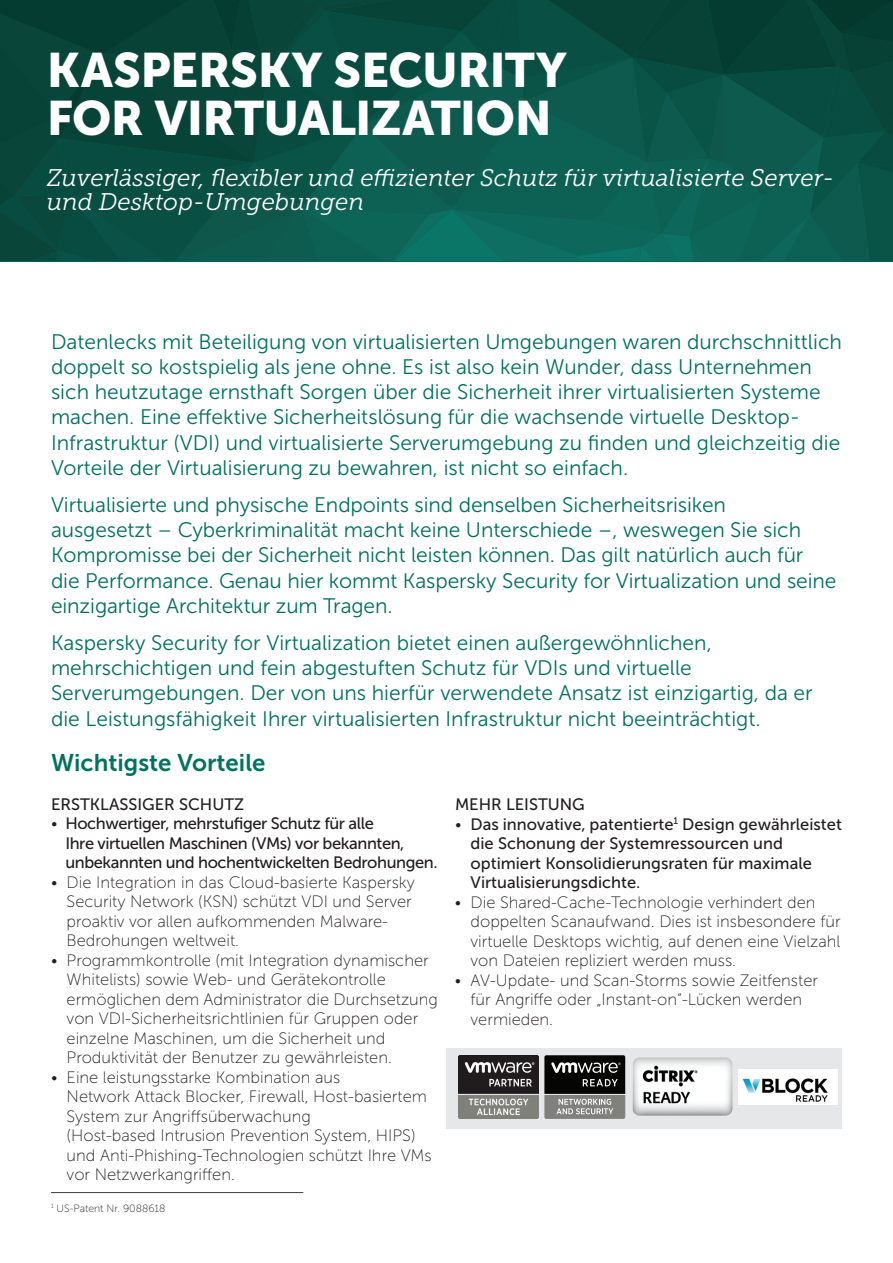
<style>
.page{position:relative;width:893px;height:1263px;background:#fff}
.page>*{position:absolute;margin:0;border:0;box-sizing:border-box;transform-origin:0 0}
.t1{font:48px/48px "Museo Sans 900";letter-spacing:-.01em;color:#fff}
.t2{font:italic 24px/24px "Museo Slab 300";color:#fff}
.t3{font:24px "Museo Sans 700";color:#007360}
.t4{font:21px/25.2px "Museo Sans 300";color:#007161}
.t5{font:16.5px/19.5px "Museo Sans 100";color:#231f20}
.t6{font:16.5px/19.5px "Museo Sans 500";color:#231f20}
.t7{font:16.5px/19.5px "Museo Sans 500";letter-spacing:-.025em;color:#231f20}
.t8{font:10.5px "Museo Sans 100";color:#231f20}
.s1{font-family:"Museo Sans 100"}
</style>
<div class="page">
<svg style="left:0;top:0;width:893px;height:261px;background:#0a5145"></svg>
<div style="left:446px;top:1048px;width:396px;height:80px;background:#e6e7e9"></div>
<hr style="left:51px;top:1192px;width:252px;height:1px;background:#3e3e3f">
<img style="left:632px;top:1057px;width:101px;height:59px">
<img style="left:458px;top:1055px;width:81px;height:64px">
<img style="left:739px;top:1069px;width:99px;height:36px">
<svg style="left:544px;top:1055px;width:81px;height:64px;background:#535351"></svg>
<h1 class="t1" style="left:47px;top:46px;width:521px">KASPERSKY SECURITY<br>FOR VIRTUALIZATION</h1>
<p class="t2" style="left:47px;top:166px;width:789px">Zuverlässiger, flexibler und effizienter Schutz für virtualisierte Server&shy;und Desktop-Umgebungen</p>
<p class="t4" style="left:51px;top:329px;width:792px">Datenlecks mit Beteiligung von virtualisierten Umgebungen waren durchschnittlich doppelt so kostspielig als jene ohne. Es ist also kein Wunder, dass Unternehmen sich heutzutage ernsthaft Sorgen über die Sicherheit ihrer virtualisierten Systeme machen. Eine effektive Sicherheitslösung für die wachsende virtuelle Desktop-Infrastruktur (VDI) und virtualisierte Serverumgebung zu finden und gleichzeitig die Vorteile der Virtualisierung zu bewahren, ist nicht so einfach.</p>
<p class="t4" style="left:51px;top:492px;width:787px">Virtualisierte und physische Endpoints sind denselben Sicherheitsrisiken<br>ausgesetzt – Cyberkriminalität macht keine Unterschiede –, weswegen Sie sich Kompromisse bei der Sicherheit nicht leisten können. Das gilt natürlich auch für die Performance. Genau hier kommt Kaspersky Security for Virtualization und seine einzigartige Architektur zum Tragen.</p>
<p class="t4" style="left:51px;top:630px;width:763px">Kaspersky Security for Virtualization bietet einen außergewöhnlichen, mehrschichtigen und fein abgestuften Schutz für VDIs und virtuelle Serverumgebungen. Der von uns hierfür verwendete Ansatz ist einzigartig, da er die Leistungsfähigkeit Ihrer virtualisierten Infrastruktur nicht beeinträchtigt.</p>
<p class="t3" style="left:51px;top:749px;width:216px">Wichtigste Vorteile</p>
<p class="t6" style="left:51px;top:794px;width:195px">ERSTKLASSIGER SCHUTZ</p>
<p class="t7" style="left:65px;top:814px;width:374px;text-indent:-14px"><span class="s1">•</span> Hochwertiger, mehrstufiger Schutz für alle<br>Ihre virtuellen Maschinen (VMs) vor bekannten, unbekannten und hochentwickelten Bedrohungen.</p>
<p class="t5" style="left:67px;top:872px;width:350px;text-indent:-16px">• Die Integration in das Cloud-basierte Kaspersky Security Network (KSN) schützt VDI und Server proaktiv vor allen aufkommenden Malware-Bedrohungen weltweit.</p>
<p class="t5" style="left:67px;top:950px;width:373px;text-indent:-16px">• Programmkontrolle (mit Integration dynamischer Whitelists) sowie Web- und Gerätekontrolle ermöglichen dem Administrator die Durchsetzung von VDI-Sicherheitsrichtlinien für Gruppen oder einzelne Maschinen, um die Sicherheit und Produktivität der Benutzer zu gewährleisten.</p>
<p class="t5" style="left:67px;top:1067px;width:367px;text-indent:-16px">• Eine leistungsstarke Kombination aus<br>Network Attack Blocker, Firewall, Host-basiertem System zur Angriffsüberwachung<br>(Host-based Intrusion Prevention System, HIPS) und Anti-Phishing-Technologien schützt Ihre VMs vor Netzwerkangriffen.</p>
<p class="t8" style="left:51px;top:1203px;width:116px"><sup>1</sup> US-Patent Nr. 9088618</p>
<p class="t6" style="left:455px;top:795px;width:131px">MEHR LEISTUNG</p>
<p class="t6" style="left:471px;top:814px;width:373px;text-indent:-16px"><span class="s1">•</span> Das innovative, patentierte<sup>1</sup> Design gewährleistet die Schonung der Systemressourcen und optimiert Konsolidierungsraten für maximale Virtualisierungsdichte.</p>
<p class="t5" style="left:471px;top:893px;width:372px;text-indent:-16px">• Die Shared-Cache-Technologie verhindert den doppelten Scanaufwand. Dies ist insbesondere für virtuelle Desktops wichtig, auf denen eine Vielzahl von Dateien repliziert werden muss.</p>
<p class="t5" style="left:471px;top:971px;width:349px;text-indent:-16px">• AV-Update- und Scan-Storms sowie Zeitfenster für Angriffe oder „Instant-on“-Lücken werden vermieden.</p>
</div>
